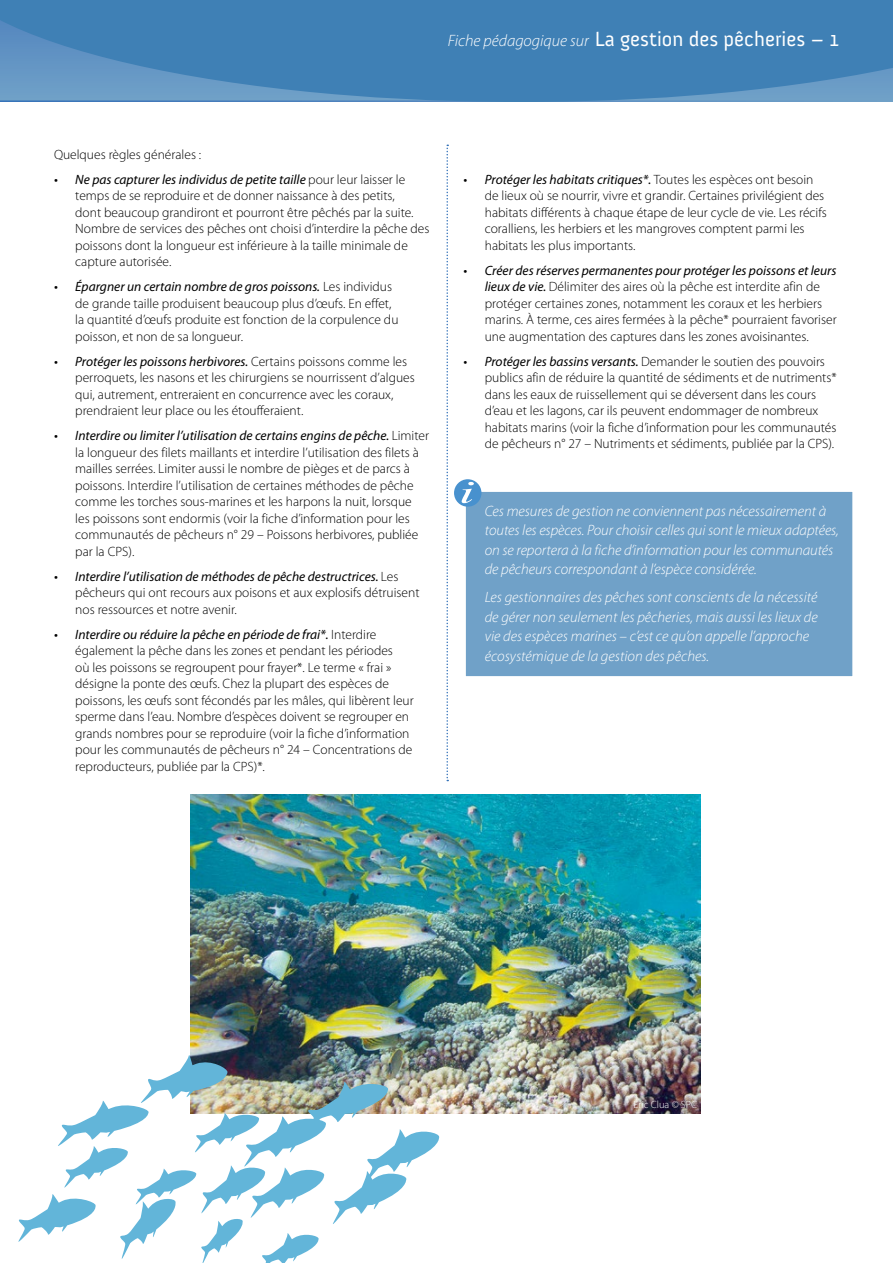
<style>
.page{position:relative;width:893px;height:1263px;background:#fff}
.page>*{position:absolute;margin:0;border:0;box-sizing:border-box;transform-origin:0 0}
.t1{font:21px "Anivers";color:#fff}
.t2{font:italic 300 15px/19.5px "Myriad Pro";letter-spacing:-.005em;color:#fff}
.t3{font:300 13.5px/16.5px "Myriad Pro";color:#000}
.t4{font:300 10.5px "Myriad Pro";color:#fff}
.s1{font-family:"Myriad Pro";font-weight:300;font-style:italic;font-size:16.5px}
.s2{font-weight:400;font-style:italic}
</style>
<div class="page">
<img style="left:191px;top:794px;width:510px;height:319px">
<div style="left:461px;top:487px;width:396px;height:194px;background:#70a1c8;border:4px solid #fff"></div>
<svg style="left:0;top:0;width:893px;height:102px;background:#4684b7"></svg>
<svg style="left:446px;top:145px;width:2px;height:636px"></svg>
<svg style="left:18px;top:1055px;width:422px;height:208px"></svg>
<div style="left:454px;top:479px;width:27px;height:28px;background:#4891ce;border-radius:50%"></div>
<svg style="left:462px;top:482px;width:12px;height:21px"></svg>
<h1 class="t1" style="left:448px;top:27px;width:393px"><span class="s1">Fiche pédagogique sur</span> La gestion des pêcheries – 1</h1>
<p class="t3" style="left:54px;top:146px;width:149px">Quelques règles générales :</p>
<p class="t3" style="left:75px;top:171px;width:356px;text-indent:-21px"><span class="s2">• Ne pas capturer les individus de petite taille</span> pour leur laisser le temps de se reproduire et de donner naissance à des petits,<br>dont beaucoup grandiront et pourront être pêchés par la suite.<br>Nombre de services des pêches ont choisi d’interdire la pêche des poissons dont la longueur est inférieure à la taille minimale de capture autorisée.</p>
<p class="t3" style="left:75px;top:279px;width:325px;text-indent:-21px"><span class="s2">• Épargner un certain nombre de gros poissons.</span> Les individus de grande taille produisent beaucoup plus d’œufs. En effet, la quantité d’œufs produite est fonction de la corpulence du poisson, et non de sa longueur.</p>
<p class="t3" style="left:75px;top:353px;width:341px;text-indent:-21px"><span class="s2">• Protéger les poissons herbivores.</span> Certains poissons comme les perroquets, les nasons et les chirurgiens se nourrissent d’algues qui, autrement, entreraient en concurrence avec les coraux, prendraient leur place ou les étoufferaient.</p>
<p class="t3" style="left:75px;top:428px;width:355px;text-indent:-21px"><span class="s2">• Interdire ou limiter l’utilisation de certains engins de pêche.</span> Limiter la longueur des filets maillants et interdire l’utilisation des filets à mailles serrées. Limiter aussi le nombre de pièges et de parcs à poissons. Interdire l’utilisation de certaines méthodes de pêche comme les torches sous-marines et les harpons la nuit, lorsque les poissons sont endormis (voir la fiche d’information pour les communautés de pêcheurs n° 29 – Poissons herbivores, publiée par la CPS).</p>
<p class="t3" style="left:75px;top:568px;width:346px;text-indent:-21px"><span class="s2">• Interdire l’utilisation de méthodes de pêche destructrices.</span> Les pêcheurs qui ont recours aux poisons et aux explosifs détruisent nos ressources et notre avenir.</p>
<p class="t3" style="left:75px;top:626px;width:340px;text-indent:-21px"><span class="s2">• Interdire ou réduire la pêche en période de frai*.</span> Interdire également la pêche dans les zones et pendant les périodes<br>où les poissons se regroupent pour frayer*. Le terme « frai » désigne la ponte des œufs. Chez la plupart des espèces de poissons, les œufs sont fécondés par les mâles, qui libèrent leur sperme dans l’eau. Nombre d’espèces doivent se regrouper en grands nombres pour se reproduire (voir la fiche d’information pour les communautés de pêcheurs n° 24 – Concentrations de reproducteurs, publiée par la CPS)*.</p>
<p class="t3" style="left:485px;top:171px;width:344px;text-indent:-21px"><span class="s2">• Protéger les habitats critiques*.</span> Toutes les espèces ont besoin de lieux où se nourrir, vivre et grandir. Certaines privilégient des habitats différents à chaque étape de leur cycle de vie. Les récifs coralliens, les herbiers et les mangroves comptent parmi les habitats les plus importants.</p>
<p class="t3" style="left:485px;top:262px;width:353px;text-indent:-21px"><span class="s2">• Créer des réserves permanentes pour protéger les poissons et leurs lieux de vie.</span> Délimiter des aires où la pêche est interdite afin de protéger certaines zones, notamment les coraux et les herbiers marins. À terme, ces aires fermées à la pêche* pourraient favoriser une augmentation des captures dans les zones avoisinantes.</p>
<p class="t3" style="left:485px;top:353px;width:353px;text-indent:-21px"><span class="s2">• Protéger les bassins versants.</span> Demander le soutien des pouvoirs publics afin de réduire la quantité de sédiments et de nutriments* dans les eaux de ruissellement qui se déversent dans les cours d’eau et les lagons, car ils peuvent endommager de nombreux habitats marins (voir la fiche d’information pour les communautés de pêcheurs n° 27 – Nutriments et sédiments, publiée par la CPS).</p>
<p class="t2" style="left:485px;top:501px;width:356px">Ces mesures de gestion ne conviennent pas nécessairement à toutes les espèces. Pour choisir celles qui sont le mieux adaptées, on se reportera à la fiche d’information pour les communautés de pêcheurs correspondant à l’espèce considérée.</p>
<p class="t2" style="left:485px;top:587px;width:334px">Les gestionnaires des pêches sont conscients de la nécessité de gérer non seulement les pêcheries, mais aussi les lieux de vie des espèces marines – c’est ce qu’on appelle l’approche écosystémique de la gestion des pêches.</p>
<p class="t4" style="left:634px;top:1098px;width:65px">Éric Clua © SPC</p>
</div>
